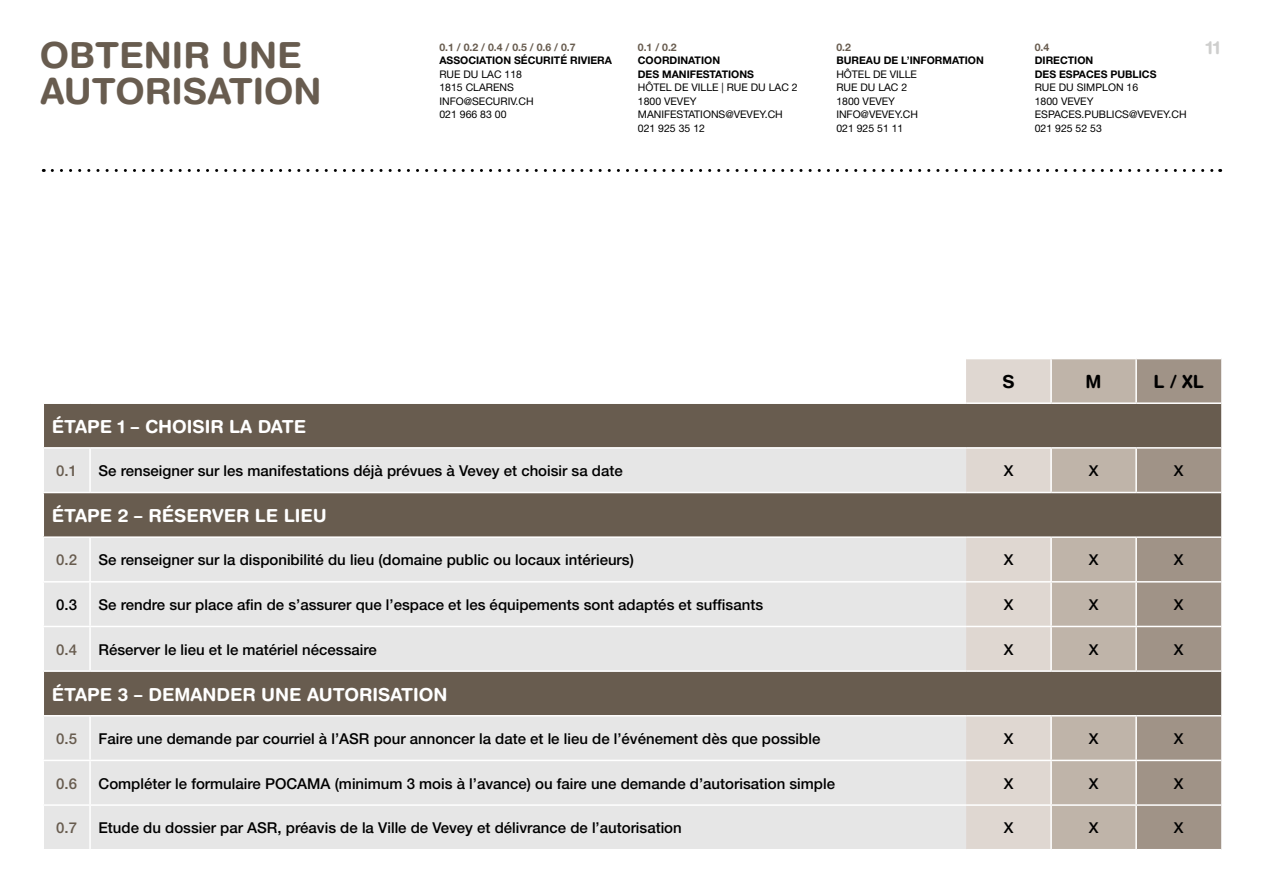
<style>
.page{position:relative;width:1263px;height:893px;background:#fff}
.page>*{position:absolute;margin:0;border:0;box-sizing:border-box;transform-origin:0 0}
.t1{font:700 36px/36px "Helvetica Rounded";color:#685c4f}
.t2{font:700 18px "Helvetica Rounded";color:#fff}
.t3{font:700 18px "Helvetica Rounded";color:#000}
.t4{font:700 18px "Helvetica Rounded";color:#cececd}
.t5{font:500 15px "Helvetica Neue";color:#000}
.t6{font:500 15px "Helvetica Neue";color:#685c4f}
.t7{font:10.5px/13.5px "Helvetica Neue";color:#000}
.t8{font:700 10.5px/13.5px "Helvetica Neue";color:#000}
.t9{font:700 10.5px "Helvetica Neue";color:#685c4f}
</style>
<div class="page">
<svg style="left:52px;top:169px;width:1169px;height:3px"></svg>
<svg style="left:966px;top:359px;width:255px;height:490px;background:#bfb5ab"></svg>
<svg style="left:44px;top:404px;width:1177px;height:311px;background:#887d71"></svg>
<svg style="left:44px;top:449px;width:922px;height:400px;background:#cac7c4"></svg>
<hr style="left:966px;top:402px;width:85px;height:2px;background:#fff">
<hr style="left:1051px;top:402px;width:85px;height:2px;background:#fff">
<hr style="left:1136px;top:402px;width:85px;height:2px;background:#fff">
<hr style="left:43px;top:447px;width:47px;height:2px;background:#fff">
<hr style="left:90px;top:447px;width:876px;height:2px;background:#fff">
<hr style="left:89px;top:449px;width:2px;height:43px;background:#fff">
<hr style="left:966px;top:447px;width:85px;height:2px;background:#fff">
<hr style="left:1051px;top:447px;width:85px;height:2px;background:#fff">
<hr style="left:1050px;top:449px;width:2px;height:43px;background:#fff">
<hr style="left:1136px;top:447px;width:85px;height:2px;background:#fff">
<hr style="left:1135px;top:449px;width:2px;height:43px;background:#fff">
<hr style="left:43px;top:492px;width:47px;height:1px;background:#fff">
<hr style="left:90px;top:492px;width:876px;height:1px;background:#fff">
<hr style="left:966px;top:492px;width:85px;height:1px;background:#fff">
<hr style="left:1051px;top:492px;width:85px;height:1px;background:#fff">
<hr style="left:1136px;top:492px;width:85px;height:1px;background:#fff">
<hr style="left:43px;top:536px;width:47px;height:2px;background:#fff">
<hr style="left:90px;top:536px;width:876px;height:2px;background:#fff">
<hr style="left:89px;top:538px;width:2px;height:43px;background:#fff">
<hr style="left:966px;top:536px;width:85px;height:2px;background:#fff">
<hr style="left:1051px;top:536px;width:85px;height:2px;background:#fff">
<hr style="left:1050px;top:538px;width:2px;height:43px;background:#fff">
<hr style="left:1136px;top:536px;width:85px;height:2px;background:#fff">
<hr style="left:1135px;top:538px;width:2px;height:43px;background:#fff">
<hr style="left:43px;top:581px;width:47px;height:2px;background:#fff">
<hr style="left:90px;top:581px;width:876px;height:2px;background:#fff">
<hr style="left:89px;top:583px;width:2px;height:43px;background:#fff">
<hr style="left:966px;top:581px;width:85px;height:2px;background:#fff">
<hr style="left:1051px;top:581px;width:85px;height:2px;background:#fff">
<hr style="left:1050px;top:583px;width:2px;height:43px;background:#fff">
<hr style="left:1136px;top:581px;width:85px;height:2px;background:#fff">
<hr style="left:1135px;top:583px;width:2px;height:43px;background:#fff">
<hr style="left:43px;top:626px;width:47px;height:1px;background:#fff">
<hr style="left:90px;top:626px;width:876px;height:1px;background:#fff">
<hr style="left:89px;top:627px;width:2px;height:43px;background:#fff">
<hr style="left:966px;top:626px;width:85px;height:1px;background:#fff">
<hr style="left:1051px;top:626px;width:85px;height:1px;background:#fff">
<hr style="left:1050px;top:627px;width:2px;height:43px;background:#fff">
<hr style="left:1136px;top:626px;width:85px;height:1px;background:#fff">
<hr style="left:1135px;top:627px;width:2px;height:43px;background:#fff">
<hr style="left:43px;top:670px;width:47px;height:2px;background:#fff">
<hr style="left:90px;top:670px;width:876px;height:2px;background:#fff">
<hr style="left:966px;top:670px;width:85px;height:2px;background:#fff">
<hr style="left:1051px;top:670px;width:85px;height:2px;background:#fff">
<hr style="left:1136px;top:670px;width:85px;height:2px;background:#fff">
<hr style="left:43px;top:715px;width:47px;height:1px;background:#fff">
<hr style="left:90px;top:715px;width:876px;height:1px;background:#fff">
<hr style="left:89px;top:716px;width:2px;height:44px;background:#fff">
<hr style="left:966px;top:715px;width:85px;height:1px;background:#fff">
<hr style="left:1051px;top:715px;width:85px;height:1px;background:#fff">
<hr style="left:1050px;top:716px;width:2px;height:44px;background:#fff">
<hr style="left:1136px;top:715px;width:85px;height:1px;background:#fff">
<hr style="left:1135px;top:716px;width:2px;height:44px;background:#fff">
<hr style="left:43px;top:760px;width:47px;height:1px;background:#fff">
<hr style="left:90px;top:760px;width:876px;height:1px;background:#fff">
<hr style="left:89px;top:761px;width:2px;height:43px;background:#fff">
<hr style="left:966px;top:760px;width:85px;height:1px;background:#fff">
<hr style="left:1051px;top:760px;width:85px;height:1px;background:#fff">
<hr style="left:1050px;top:761px;width:2px;height:43px;background:#fff">
<hr style="left:1136px;top:760px;width:85px;height:1px;background:#fff">
<hr style="left:1135px;top:761px;width:2px;height:43px;background:#fff">
<hr style="left:43px;top:804px;width:47px;height:2px;background:#fff">
<hr style="left:90px;top:804px;width:876px;height:2px;background:#fff">
<hr style="left:89px;top:806px;width:2px;height:43px;background:#fff">
<hr style="left:966px;top:804px;width:85px;height:2px;background:#fff">
<hr style="left:1051px;top:804px;width:85px;height:2px;background:#fff">
<hr style="left:1050px;top:806px;width:2px;height:43px;background:#fff">
<hr style="left:1136px;top:804px;width:85px;height:2px;background:#fff">
<hr style="left:1135px;top:806px;width:2px;height:43px;background:#fff">
<hr style="left:1050px;top:359px;width:2px;height:43px;background:#fff">
<hr style="left:1135px;top:359px;width:2px;height:43px;background:#fff">
<h1 class="t1" style="left:40px;top:37px;width:283px">OBTENIR UNE<br>AUTORISATION</h1>
<p class="t9" style="left:439px;top:40px;width:138px">0.1 / 0.2 / 0.4 / 0.5 / 0.6 / 0.7</p>
<p class="t8" style="left:439px;top:54px;width:174px">ASSOCIATION SÉCURITÉ RIVIERA</p>
<p class="t7" style="left:439px;top:67px;width:96px">RUE DU LAC 118<br>1815 CLARENS<br>INFO@SECURIV.CH<br>021 966 83 00</p>
<p class="t9" style="left:638px;top:41px;width:40px">0.1 / 0.2</p>
<p class="t8" style="left:638px;top:54px;width:118px">COORDINATION<br>DES MANIFESTATIONS</p>
<p class="t7" style="left:638px;top:81px;width:161px">HÔTEL DE VILLE | RUE DU LAC 2<br>1800 VEVEY<br>MANIFESTATIONS@VEVEY.CH<br>021 925 35 12</p>
<p class="t9" style="left:836px;top:41px;width:16px">0.2</p>
<p class="t8" style="left:836px;top:54px;width:149px">BUREAU DE L’INFORMATION</p>
<p class="t7" style="left:836px;top:67px;width:83px">HÔTEL DE VILLE<br>RUE DU LAC 2<br>1800 VEVEY<br>INFO@VEVEY.CH<br>021 925 51 11</p>
<p class="t9" style="left:1035px;top:41px;width:16px">0.4</p>
<p class="t8" style="left:1035px;top:54px;width:123px">DIRECTION<br>DES ESPACES PUBLICS</p>
<p class="t7" style="left:1035px;top:81px;width:153px">RUE DU SIMPLON 16<br>1800 VEVEY<br>ESPACES.PUBLICS@VEVEY.CH<br>021 925 52 53</p>
<p class="t4" style="left:1206px;top:37px;width:16px">11</p>
<p class="t3" style="left:1002px;top:371px;width:14px">S</p>
<p class="t3" style="left:1086px;top:371px;width:17px">M</p>
<p class="t3" style="left:1153px;top:371px;width:52px">L / XL</p>
<p class="t2" style="left:52px;top:415px;width:256px">ÉTAPE 1 – CHOISIR LA DATE</p>
<p class="t6" style="left:56px;top:462px;width:22px">0.1</p>
<p class="t5" style="left:99px;top:462px;width:526px">Se renseigner sur les manifestations déjà prévues à Vevey et choisir sa date</p>
<p class="t5" style="left:1004px;top:462px;width:11px">X</p>
<p class="t5" style="left:1089px;top:462px;width:11px">X</p>
<p class="t5" style="left:1174px;top:462px;width:11px">X</p>
<p class="t2" style="left:52px;top:505px;width:276px">ÉTAPE 2 – RÉSERVER LE LIEU</p>
<p class="t6" style="left:56px;top:551px;width:22px">0.2</p>
<p class="t5" style="left:99px;top:551px;width:537px">Se renseigner sur la disponibilité du lieu (domaine public ou locaux intérieurs)</p>
<p class="t5" style="left:1004px;top:551px;width:11px">X</p>
<p class="t5" style="left:1089px;top:551px;width:11px">X</p>
<p class="t5" style="left:1174px;top:551px;width:11px">X</p>
<p class="t5" style="left:56px;top:596px;width:22px">0.3</p>
<p class="t5" style="left:99px;top:596px;width:666px">Se rendre sur place afin de s’assurer que l’espace et les équipements sont adaptés et suffisants</p>
<p class="t5" style="left:1004px;top:596px;width:11px">X</p>
<p class="t5" style="left:1089px;top:596px;width:11px">X</p>
<p class="t5" style="left:1174px;top:596px;width:11px">X</p>
<p class="t6" style="left:56px;top:640px;width:22px">0.4</p>
<p class="t5" style="left:99px;top:640px;width:280px">Réserver le lieu et le matériel nécessaire</p>
<p class="t5" style="left:1004px;top:640px;width:11px">X</p>
<p class="t5" style="left:1089px;top:640px;width:11px">X</p>
<p class="t5" style="left:1174px;top:640px;width:11px">X</p>
<p class="t2" style="left:52px;top:683px;width:397px">ÉTAPE 3 – DEMANDER UNE AUTORISATION</p>
<p class="t6" style="left:56px;top:730px;width:22px">0.5</p>
<p class="t5" style="left:99px;top:730px;width:723px">Faire une demande par courriel à l’ASR pour annoncer la date et le lieu de l’événement dès que possible</p>
<p class="t5" style="left:1004px;top:730px;width:11px">X</p>
<p class="t5" style="left:1089px;top:730px;width:11px">X</p>
<p class="t5" style="left:1174px;top:730px;width:11px">X</p>
<p class="t6" style="left:56px;top:774px;width:22px">0.6</p>
<p class="t5" style="left:99px;top:774px;width:738px">Compléter le formulaire POCAMA (minimum 3 mois à l’avance) ou faire une demande d’autorisation simple</p>
<p class="t5" style="left:1004px;top:774px;width:11px">X</p>
<p class="t5" style="left:1089px;top:774px;width:11px">X</p>
<p class="t5" style="left:1174px;top:774px;width:11px">X</p>
<p class="t6" style="left:56px;top:819px;width:22px">0.7</p>
<p class="t5" style="left:99px;top:819px;width:585px">Etude du dossier par ASR, préavis de la Ville de Vevey et délivrance de l’autorisation</p>
<p class="t5" style="left:1004px;top:819px;width:11px">X</p>
<p class="t5" style="left:1089px;top:819px;width:11px">X</p>
<p class="t5" style="left:1174px;top:819px;width:11px">X</p>
</div>
